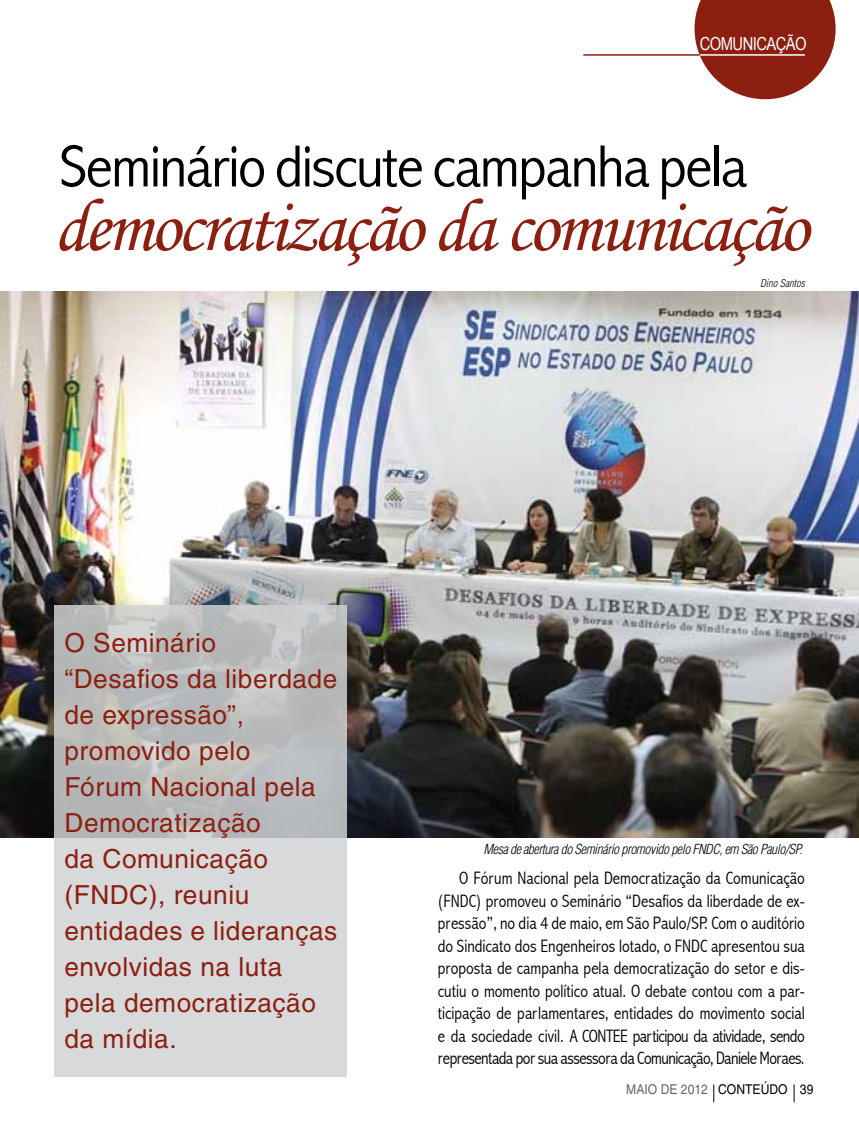
<style>
.page{position:relative;width:859px;height:1131px;background:#fff}
.page>*{position:absolute;margin:0;border:0;box-sizing:border-box;transform-origin:0 0}
.t1{font:75px "Monotype Corsiva";letter-spacing:-.04em;color:#8c1f10}
.t2{font:300 condensed 60px "Abadi";letter-spacing:-.02em;color:#000;scale:1.1 1}
.t3{font:26.25px/36px "Helvetica";letter-spacing:.02em;color:#8c1f10}
.t4{font:300 condensed 18px/22.5px "Abadi";letter-spacing:-.03em;color:#000;text-align:justify}
.t5{font:18px "Arial Narrow";letter-spacing:-.03em;color:#fff}
.t6{font:italic 300 condensed 13.5px "Helvetica";letter-spacing:-.03em;color:#000}
.t7{font:13.5px "Helvetica";color:#636466;scale:.9 1}
.t8{font:italic 300 condensed 10.5px "Helvetica";color:#000}
.s1{color:#000}
</style>
<div class="page">
<svg style="left:713px;top:1084px;width:1px;height:18px"></svg>
<svg style="left:794px;top:1084px;width:1px;height:18px"></svg>
<svg style="left:694px;top:0;width:142px;height:99px"></svg>
<hr style="left:700px;top:54px;width:105px;height:2px;background:#fff">
<hr style="left:583px;top:54px;width:117px;height:2px;background:#8c1f10">
<img style="left:0;top:292px;width:859px;height:545px">
<svg style="left:55px;top:605px;width:292px;height:472px;background:#c9cbcb"></svg>
<p class="t5" style="left:700px;top:30px;width:108px">COMUNICAÇÃO</p>
<h2 class="t2" style="left:60px;top:132px;width:627px">Seminário discute campanha pela</h2>
<h1 class="t1" style="left:54px;top:182px;width:756px">democratização da comunicação</h1>
<p class="t8" style="left:760px;top:277px;width:46px">Dino Santos</p>
<h3 class="t3" style="left:65px;top:625px;width:274px">O Seminário<br>“Desafios da liberdade de expressão”, promovido pelo<br>Fórum Nacional pela<br>Democratização<br>da Comunicação<br>(FN DC), reuniu entidades e lideranças envolvidas na luta pela democratização da mídia.</h3>
<p class="t6" style="left:484px;top:841px;width:320px">Mesa de abertura do Seminário promovido pelo FNDC, em São Paulo/SP.</p>
<p class="t4" style="left:438px;top:867px;width:368px;text-indent:21px">O Fórum Nacional pela Democratização da Comunicação (FNDC) promoveu o Seminário “Desafios da liberdade de ex&shy;pressão”, no dia 4 de maio, em São Paulo/SP. Com o auditório do Sindicato dos Engenheiros lotado, o FNDC apresentou sua proposta de campanha pela democratização do setor e dis&shy;cutiu o momento político atual. O debate contou com a par&shy;ticipação de parlamentares, entidades do movimento social e da sociedade civil. A CONTEE participou da atividade, sendo representada por sua assessora da Comunicação, Daniele Moraes.</p>
<p class="t7" style="left:626px;top:1081px;width:209px">MAIO DE 2012 <span class="s1">CONTEÚDO 39</span></p>
</div>
